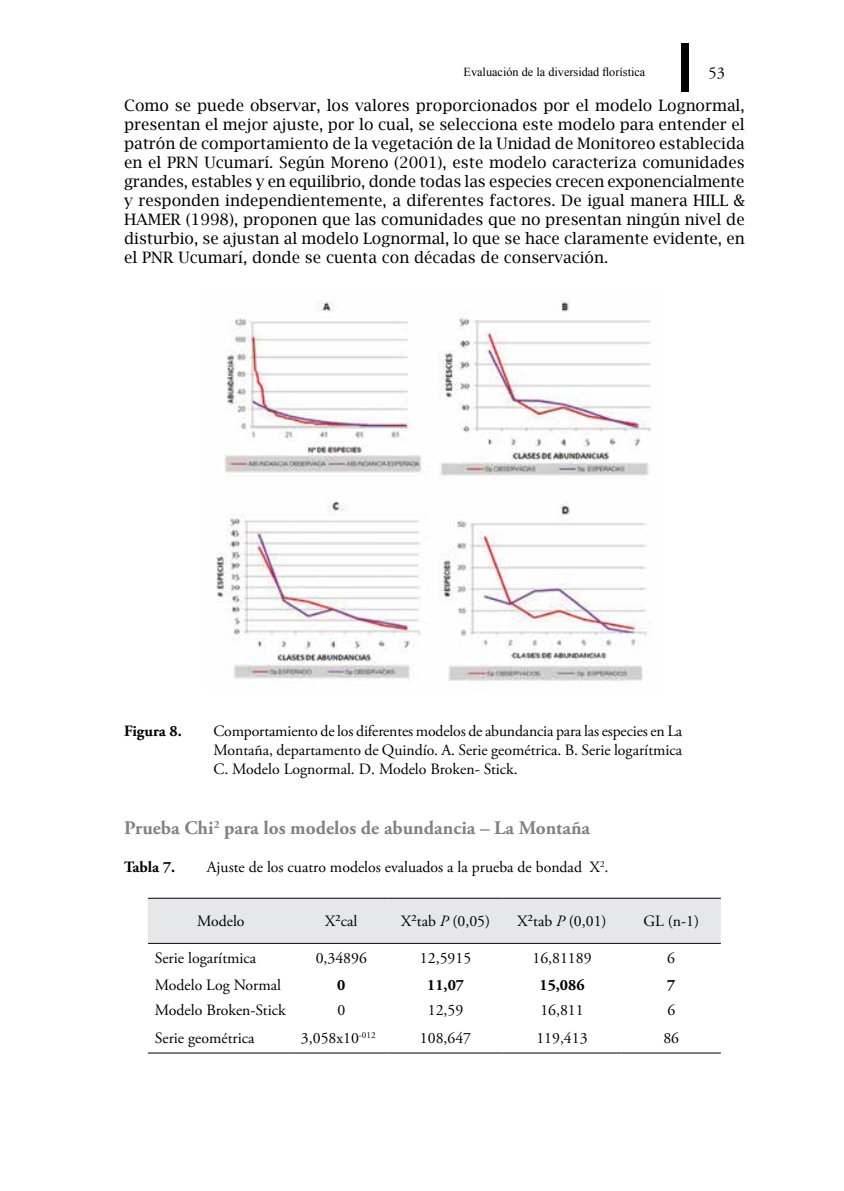
<style>
.page{position:relative;width:844px;height:1191px;background:#fff}
.page>*{position:absolute;margin:0;border:0;box-sizing:border-box;transform-origin:0 0}
.t1{font:700 19.25px "Adobe Garamond Pro";color:#808285}
.t2{font:16.45px "Adobe Garamond Pro";color:#000}
.t3{font:15.75px/18.9px "Lucida Bright";color:#000;text-align:justify}
.t4{font:15.75px/18.9px "Adobe Garamond Pro";color:#000;text-align:justify}
.t5{font:700 15.75px "Adobe Garamond Pro";color:#000}
.t6{font:12.25px "Times New Roman";color:#000}
.s1{font-style:italic}
</style>
<div class="page">
<div style="left:681px;top:43px;width:8px;height:49px;background:#000"></div>
<div style="left:148px;top:898px;width:572px;height:44px;background:#e6e7e8"></div>
<svg style="left:148px;top:942px;width:572px;height:1px"></svg>
<hr style="left:148px;top:897px;width:146px;height:1px;background:#000">
<hr style="left:294px;top:897px;width:94px;height:1px;background:#000">
<hr style="left:388px;top:897px;width:114px;height:1px;background:#000">
<hr style="left:502px;top:897px;width:119px;height:1px;background:#000">
<hr style="left:621px;top:897px;width:99px;height:1px;background:#000">
<hr style="left:148px;top:1052px;width:146px;height:1px;background:#000">
<hr style="left:294px;top:1052px;width:94px;height:1px;background:#000">
<hr style="left:388px;top:1052px;width:114px;height:1px;background:#000">
<hr style="left:502px;top:1052px;width:119px;height:1px;background:#000">
<hr style="left:621px;top:1052px;width:99px;height:1px;background:#000">
<hr style="left:148px;top:943px;width:572px;height:1px;background:#000">
<img style="left:216px;top:300px;width:435px;height:383px">
<p class="t6" style="left:463px;top:63px;width:183px">Evaluación de la diversidad florística</p>
<p class="t2" style="left:708px;top:62px;width:18px">53</p>
<p class="t3" style="left:124px;top:96px;width:622px">Como se puede observar, los valores proporcionados por el modelo Lognormal, presentan el mejor ajuste, por lo cual, se selecciona este modelo para entender el patrón de comportamiento de la vegetación de la Unidad de Monitoreo establecida en el PRN Ucumarí. Según Moreno (2001), este modelo caracteriza comunidades grandes, estables y en equilibrio, donde todas las especies crecen exponencialmente y responden independientemente, a diferentes factores. De igual manera HILL &amp; HAMER (1998), proponen que las comunidades que no presentan ningún nivel de disturbio, se ajustan al modelo Lognormal, lo que se hace claramente evidente, en el PNR Ucumarí, donde se cuenta con décadas de conservación.</p>
<p class="t5" style="left:124px;top:722px;width:59px">Figura 8.</p>
<p class="t4" style="left:213px;top:722px;width:470px">Comportamiento de los diferentes modelos de abundancia para las especies en La Montaña, departamento de Quindío. A. Serie geométrica. B. Serie logarítmica C. Modelo Lognormal. D. Modelo Broken- Stick.</p>
<p class="t1" style="left:124px;top:816px;width:468px">Prueba Chi<sup>2</sup> para los modelos de abundancia – La Montaña</p>
<p class="t5" style="left:124px;top:857px;width:53px">Tabla 7.</p>
<p class="t4" style="left:207px;top:858px;width:403px">Ajuste de los cuatro modelos evaluados a la prueba de bondad X<sup>2</sup>.</p>
<p class="t4" style="left:197px;top:912px;width:49px">Modelo</p>
<p class="t4" style="left:325px;top:912px;width:34px">X²cal</p>
<p class="t4" style="left:401px;top:912px;width:91px">X²tab <span class="s1">P</span> (0,05)</p>
<p class="t4" style="left:517px;top:912px;width:91px">X²tab <span class="s1">P</span> (0,01)</p>
<p class="t4" style="left:643px;top:912px;width:57px">GL (n-1)</p>
<p class="t4" style="left:155px;top:949px;width:103px">Serie logarítmica</p>
<p class="t4" style="left:315px;top:949px;width:53px">0,34896</p>
<p class="t4" style="left:420px;top:949px;width:53px">12,5915</p>
<p class="t4" style="left:532px;top:949px;width:61px">16,81189</p>
<p class="t4" style="left:667px;top:949px;width:9px">6</p>
<p class="t4" style="left:155px;top:976px;width:128px">Modelo Log Normal</p>
<p class="t5" style="left:337px;top:975px;width:10px">0</p>
<p class="t5" style="left:427px;top:975px;width:38px">11,07</p>
<p class="t5" style="left:539px;top:975px;width:47px">15,086</p>
<p class="t5" style="left:667px;top:975px;width:10px">7</p>
<p class="t4" style="left:155px;top:1001px;width:132px">Modelo Broken-Stick</p>
<p class="t4" style="left:337px;top:1001px;width:9px">0</p>
<p class="t4" style="left:428px;top:1001px;width:37px">12,59</p>
<p class="t4" style="left:540px;top:1001px;width:45px">16,811</p>
<p class="t4" style="left:667px;top:1001px;width:9px">6</p>
<p class="t4" style="left:155px;top:1029px;width:101px">Serie geométrica</p>
<p class="t4" style="left:301px;top:1029px;width:76px">3,058x10<sup>-012</sup></p>
<p class="t4" style="left:420px;top:1029px;width:53px">108,647</p>
<p class="t4" style="left:536px;top:1029px;width:53px">119,413</p>
<p class="t4" style="left:663px;top:1029px;width:17px">86</p>
</div>
